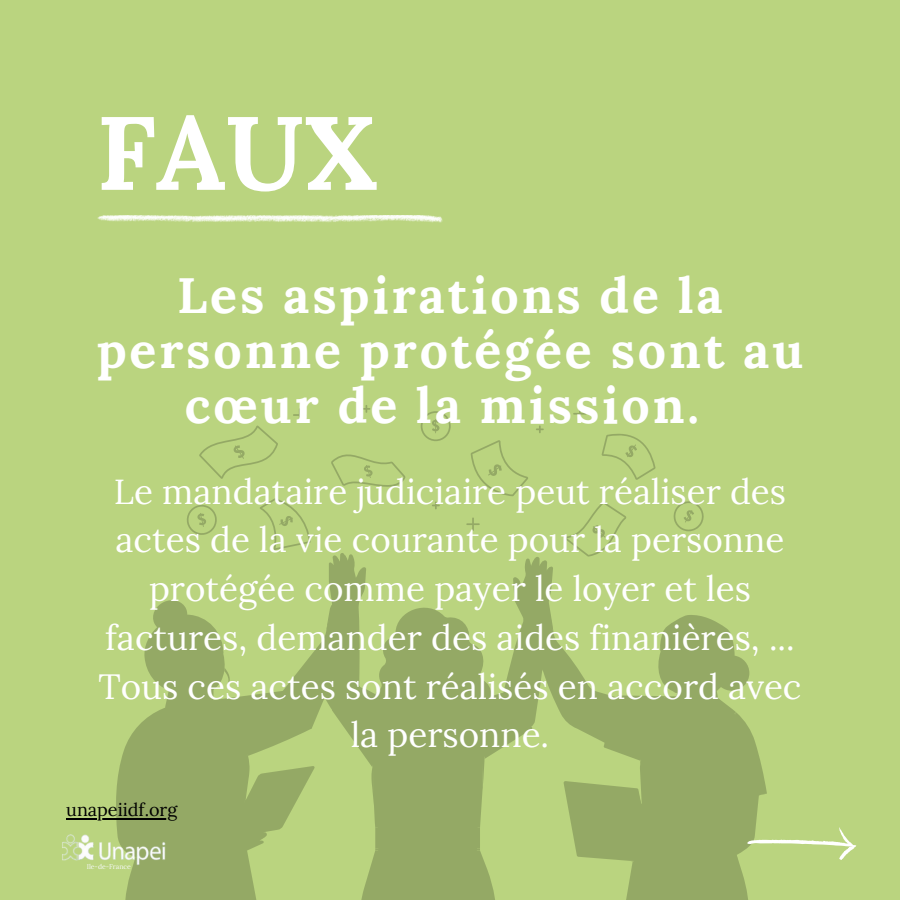
<style>
.page{position:relative;width:900px;height:900px;background:#bad47f}
.page>*{position:absolute;margin:0;border:0;box-sizing:border-box;transform-origin:0 0}
.t1{font:700 104px "Lora";color:#fff}
.t2{font:700 50px/54.8px "Lora";letter-spacing:.06em;color:#fff;text-align:center}
.t3{font:35px/48.8px "Lora";color:#fff;text-align:center}
.t4{font:18px "Lora";color:#000}
.t5{font:6.9px "Lora";color:#f7f9f8}
</style>
<div class="page">
<svg style="left:116px;top:405px;width:588px;height:422px"></svg>
<svg style="left:120px;top:555px;width:647px;height:345px;fill:#94a965"></svg>
<svg style="left:747px;top:827px;width:110px;height:33px"></svg>
<svg style="left:97px;top:215px;width:346px;height:7px;background:#e4eecd"></svg>
<img style="left:62px;top:827px;width:113px;height:44px">
<hr style="left:66px;top:818px;width:111px;height:1px;background:#000">
<p class="t1" style="left:96px;top:85px;width:282px">FAUX</p>
<h2 class="t2" style="left:97px;top:268px;width:708px">Les aspirations de la personne protégée sont au cœur de la mission.</h2>
<h4 class="t3" style="left:98px;top:467px;width:705px">Le mandataire judiciaire peut réaliser des actes de la vie courante pour la personne protégée comme payer le loyer et les factures, demander des aides finanières, ...<br>Tous ces actes sont réalisés en accord avec la personne.</h4>
<h3 class="t4" style="left:66px;top:798px;width:113px">unapeiidf.org</h3>
<p class="t5" style="left:87px;top:862px;width:46px">Ile-de-France</p>
</div>
